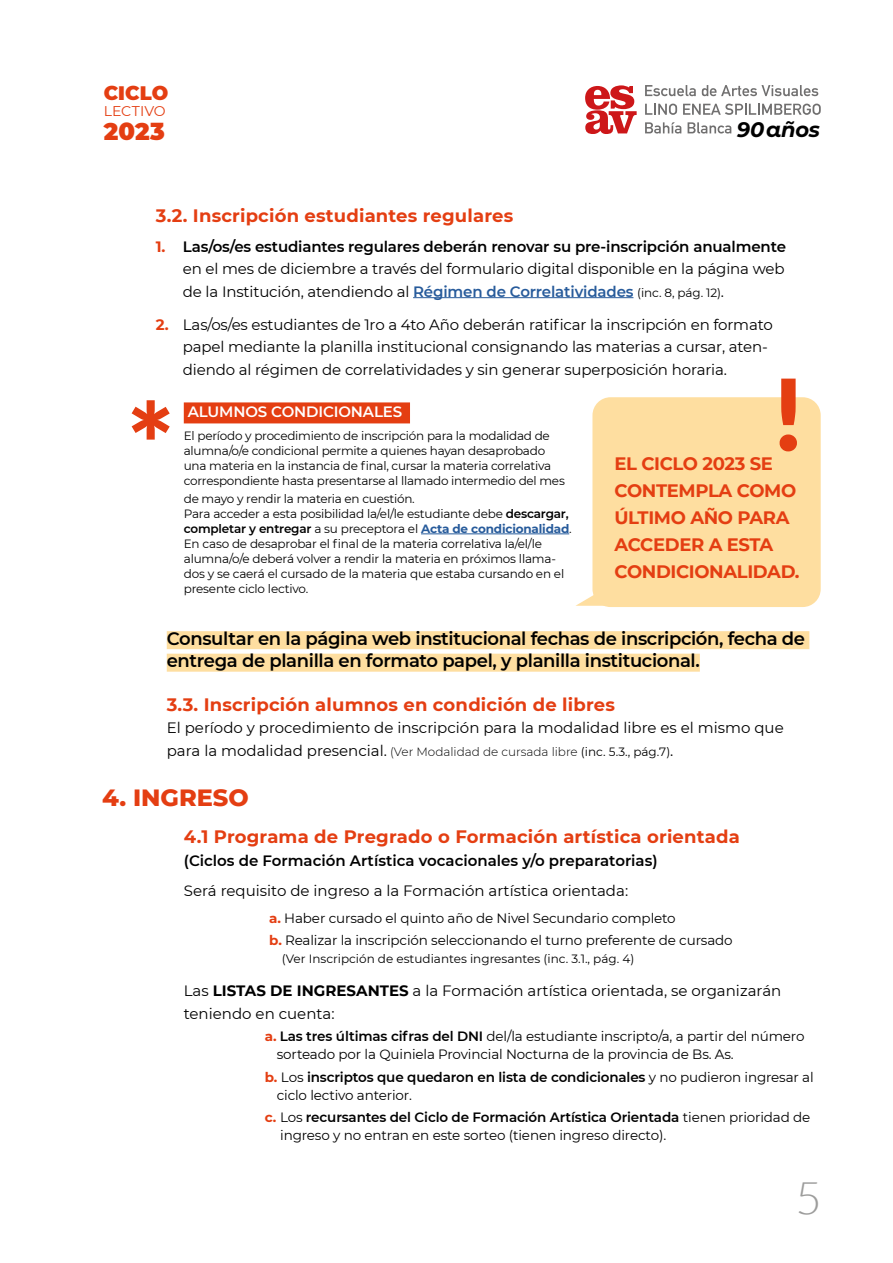
<style>
.page{position:relative;width:893px;height:1263px;background:#fff}
.page>*{position:absolute;margin:0;border:0;box-sizing:border-box;transform-origin:0 0}
.t1{font:900 111px "Lato";color:#e43e12}
.t2{font:900 99px "Lato";color:#e43e12}
.t3{font:300 45px "Lato";color:#9d9d9c}
.t4{font:800 24px "Montserrat";color:#e43e12}
.t5{font:900 24px "Montserrat";color:#e43e12}
.t6{font:italic 700 21px "Montserrat Alternates";letter-spacing:-.015em;color:#000}
.t7{font:900 19.5px "Montserrat";letter-spacing:.005em;color:#e43e12}
.t8{font:700 18px "Montserrat";letter-spacing:.01em;color:#e43e12}
.t9{font:600 18px/22.5px "Montserrat";letter-spacing:-.02em;color:#000}
.t10{font:700 18px/27px "Montserrat";letter-spacing:-.02em;color:#e43e12}
.t11{font:15px/22.5px "Montserrat";letter-spacing:-.01em;color:#000}
.t12{font:600 15px "Montserrat";color:#000}
.t13{font:600 15px "Montserrat";letter-spacing:-.01em;color:#fff}
.t14{font:14.1px "Montserrat";letter-spacing:.005em;color:#e43e12}
.t15{font:13.5px/18px "Montserrat";letter-spacing:-.01em;color:#000}
.t16{font:12px/15px "Montserrat";letter-spacing:-.02em;color:#000}
.t17{font:12px "Montserrat";color:#000}
.s1{font-weight:700;color:#e43e12}
.s2{font-weight:600}
.s3{font-weight:600;color:#275b9b}
.s4{font-size:12px}
.s5{font-weight:700;color:#275b9b}
.s6{font-weight:300;font-size:12px}
.s7{font-weight:700}
</style>
<div class="page">
<svg style="left:585px;top:85px;width:52px;height:49px"></svg>
<svg style="left:688px;top:122px;width:43px;height:12px"></svg>
<svg style="left:645px;top:122px;width:36px;height:12px"></svg>
<svg style="left:683px;top:104px;width:138px;height:11px"></svg>
<svg style="left:645px;top:104px;width:32px;height:11px"></svg>
<svg style="left:645px;top:85px;width:51px;height:11px"></svg>
<svg style="left:702px;top:85px;width:116px;height:11px"></svg>
<hr style="left:413px;top:297px;width:220px;height:1px;background:#275b9b">
<div style="left:184px;top:402px;width:226px;height:21px;background:#e43e12"></div>
<hr style="left:421px;top:533px;width:148px;height:1px;background:#275b9b">
<div style="left:592px;top:397px;width:229px;height:210px;background:#fedea0;border-radius:18px"></div>
<svg style="left:576px;top:579px;width:27px;height:27px"></svg>
<div style="left:167px;top:631px;width:642px;height:18px;background:#fedea0"></div>
<div style="left:167px;top:654px;width:533px;height:18px;background:#fedea0"></div>
<h3 class="t7" style="left:104px;top:78px;width:66px">CICLO</h3>
<p class="t14" style="left:104px;top:101px;width:64px">LECTIVO</p>
<h3 class="t5" style="left:104px;top:114px;width:63px">2023</h3>
<h3 class="t6" style="left:737px;top:114px;width:85px">90 años</h3>
<p class="t8" style="left:156px;top:202px;width:359px">3.2. Inscripción estudiantes regulares</p>
<p class="t11" style="left:183px;top:234px;width:605px;text-align:justify;text-indent:-27px"><span class="s1">1.</span> <span class="s2">Las/os/es estudiantes regulares deberán renovar su pre-inscripción anualmente </span>en el mes de diciembre a través del formulario digital disponible en la página web de la Institución, atendiendo al <span class="s3">Régimen de Correlatividades</span> <span class="s4">(inc. 8, pág. 12)</span>.</p>
<p class="t11" style="left:183px;top:312px;width:591px;text-indent:-27px"><span class="s1">2.</span> Las/os/es estudiantes de 1ro a 4to Año deberán ratificar la inscripción en formato papel mediante la planilla institucional consignando las materias a cursar, aten&shy;diendo al régimen de correlatividades y sin generar superposición horaria.</p>
<p class="t13" style="left:188px;top:401px;width:216px">ALUMNOS CONDICIONALES</p>
<p class="t16" style="left:184px;top:428px;width:383px">El período y procedimiento de inscripción para la modalidad de alumna/o/e condicional permite a quienes hayan desaprobado una materia en la instancia de final, cursar la materia correlativa correspondiente hasta presentarse al llamado intermedio del mes</p>
<p class="t16" style="left:184px;top:491px;width:389px">de mayo y rendir la materia en cuestión.<br>Para acceder a esta posibilidad la/el/le estudiante debe <span class="s2">descargar, completar y entregar</span> a su preceptora el <span class="s5">Acta de condicionalidad</span>.<br>En caso de desaprobar el final de la materia correlativa la/el/le alumna/o/e deberá volver a rendir la materia en próximos llama&shy;dos y se caerá el cursado de la materia que estaba cursando en el presente ciclo lectivo.</p>
<h2 class="t2" style="left:770px;top:356px;width:39px">!</h2>
<h1 class="t1" style="left:129px;top:379px;width:46px">*</h1>
<p class="t10" style="left:614px;top:449px;width:187px">EL CICLO 2023 SE<br>CONTEMPLA COMO<br>ÚLTIMO AÑO PARA<br>ACCEDER A ESTA<br>CONDICIONALIDAD.</p>
<p class="t9" style="left:167px;top:626px;width:640px">Consultar en la página web institucional fechas de inscripción, fecha de entrega de planilla en formato papel, y planilla institucional.</p>
<p class="t8" style="left:167px;top:691px;width:450px">3.3. Inscripción alumnos en condición de libres</p>
<p class="t11" style="left:167px;top:716px;width:618px">El período y procedimiento de inscripción para la modalidad libre es el mismo que para la modalidad presencial. <span class="s6">(Ver Modalidad de cursada libre</span> <span class="s4">(inc. 5.3., pág.7)</span>.</p>
<h3 class="t4" style="left:102px;top:780px;width:148px">4. INGRESO</h3>
<p class="t8" style="left:184px;top:824px;width:558px">4.1 Programa de Pregrado o Formación artística orientada</p>
<p class="t12" style="left:184px;top:850px;width:475px">(Ciclos de Formación Artística vocacionales y/o preparatorias)</p>
<p class="t11" style="left:184px;top:878px;width:446px">Será requisito de ingreso a la Formación artística orientada:</p>
<p class="t15" style="left:269px;top:906px;width:465px;line-height:22.5px"><span class="s1">a.</span> Haber cursado el quinto año de Nivel Secundario completo<br><span class="s1">b.</span> Realizar la inscripción seleccionando el turno preferente de cursado</p>
<p class="t17" style="left:282px;top:950px;width:354px">(Ver Inscripción de estudiantes ingresantes (inc. 3.1., pág. 4)</p>
<p class="t11" style="left:184px;top:979px;width:599px">Las <span class="s7">LISTAS DE INGRESANTES</span> a la Formación artística orientada, se organizarán teniendo en cuenta:</p>
<p class="t15" style="left:277px;top:1027px;width:529px;text-indent:-12px"><span class="s1">a.</span> <span class="s2">Las tres últimas cifras del DNI</span> del/la estudiante inscripto/a, a partir del número sorteado por la Quiniela Provincial Nocturna de la provincia de Bs. As.</p>
<p class="t15" style="left:277px;top:1067px;width:538px;text-indent:-12px"><span class="s1">b.</span> Los <span class="s2">inscriptos que quedaron en lista de condicionales</span> y no pudieron ingresar al ciclo lectivo anterior.</p>
<p class="t15" style="left:280px;top:1108px;width:532px;text-indent:-15px"><span class="s1">c.</span> Los <span class="s2">recursantes del Ciclo de Formación Artística Orientada</span> tienen prioridad de ingreso y no entran en este sorteo (tienen ingreso directo).</p>
<h3 class="t3" style="left:795px;top:1174px;width:28px">5</h3>
</div>
